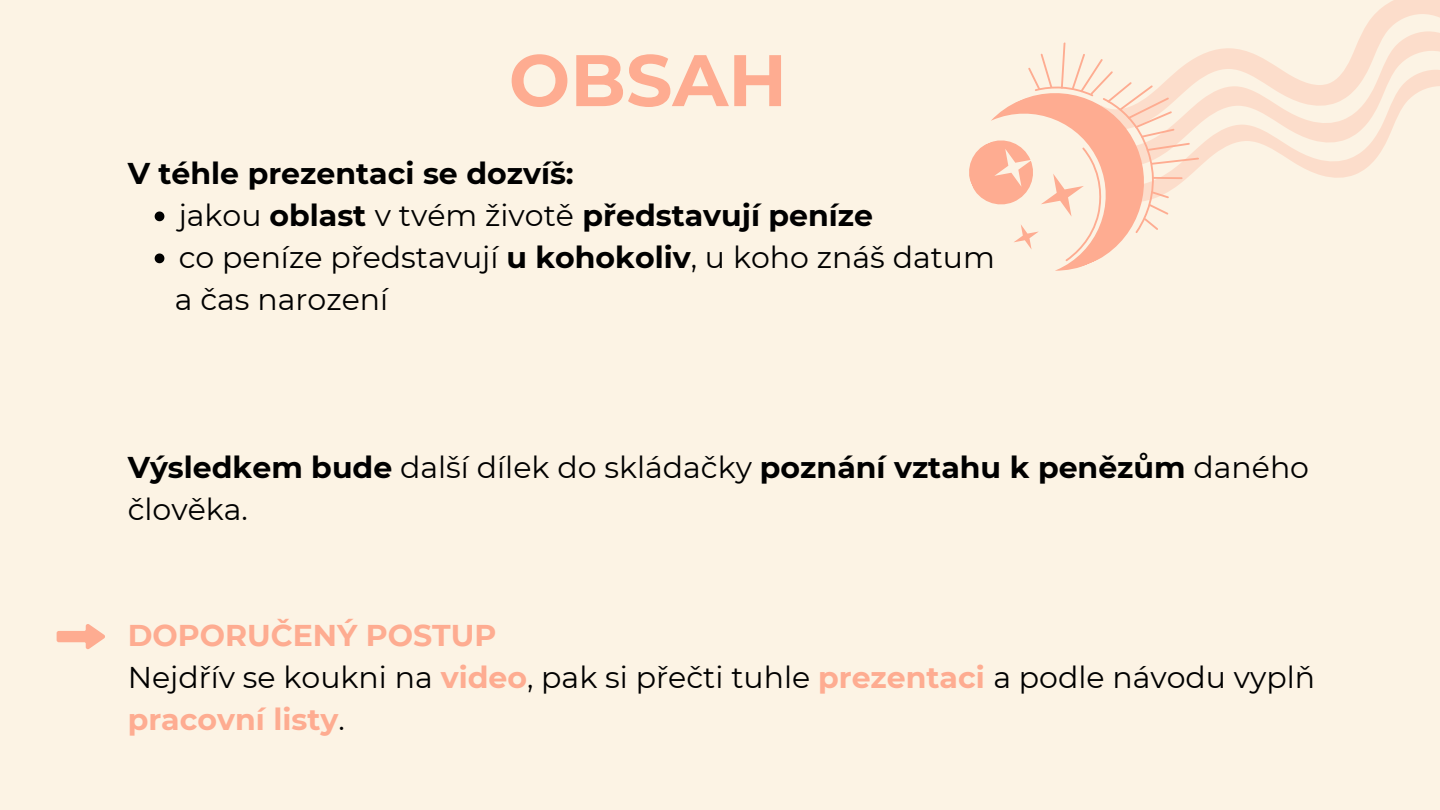
<style>
.page{position:relative;width:1440px;height:810px;background:#fcf3e4}
.page>*{position:absolute;margin:0;border:0;box-sizing:border-box;transform-origin:0 0}
.t1{font:700 72.8px "Montserrat";color:#feac91}
.t2{font:30px/42px "Montserrat";color:#000}
.t3{font:700 30px "Montserrat";color:#000}
.t4{font:700 30px "Montserrat";color:#feac91}
.s1{font-weight:400}
.s2{font-weight:700}
.s3{font-weight:700;color:#feac91}
</style>
<div class="page">
<svg style="left:155px;top:212px;width:9px;height:9px"></svg>
<svg style="left:155px;top:254px;width:9px;height:9px"></svg>
<svg style="left:57px;top:624px;width:48px;height:25px"></svg>
<svg style="left:1310px;top:171px;width:51px;height:7px"></svg>
<svg style="left:1199px;top:153px;width:181px;height:18px"></svg>
<svg style="left:1199px;top:0;width:241px;height:153px"></svg>
<svg style="left:969px;top:42px;width:230px;height:229px"></svg>
<p class="t1" style="left:509px;top:36px;width:280px">OBSAH</p>
<p class="t3" style="left:128px;top:155px;width:448px">V téhle prezentaci se dozvíš:</p>
<p class="t3" style="left:179px;top:197px;width:696px"><span class="s1">jakou</span> oblast <span class="s1">v tvém životě</span> představují peníze</p>
<p class="t2" style="left:179px;top:236px;width:818px">co peníze představují <span class="s2">u kohokoliv</span>, u koho znáš datum</p>
<h1 class="t2" style="left:175px;top:278px;width:215px">a čas narození</h1>
<h2 class="t2" style="left:128px;top:446px;width:1183px"><span class="s2">Výsledkem bude</span> další dílek do skládačky <span class="s2">poznání vztahu k penězům</span> daného člověka.</h2>
<p class="t4" style="left:128px;top:617px;width:370px">DOPORUČENÝ POSTUP</p>
<p class="t2" style="left:128px;top:656px;width:1189px">Nejdřív se koukni na <span class="s3">video</span>, pak si přečti tuhle <span class="s3">prezentaci</span> a podle návodu vyplň <span class="s3">pracovní listy</span>.</p>
</div>
